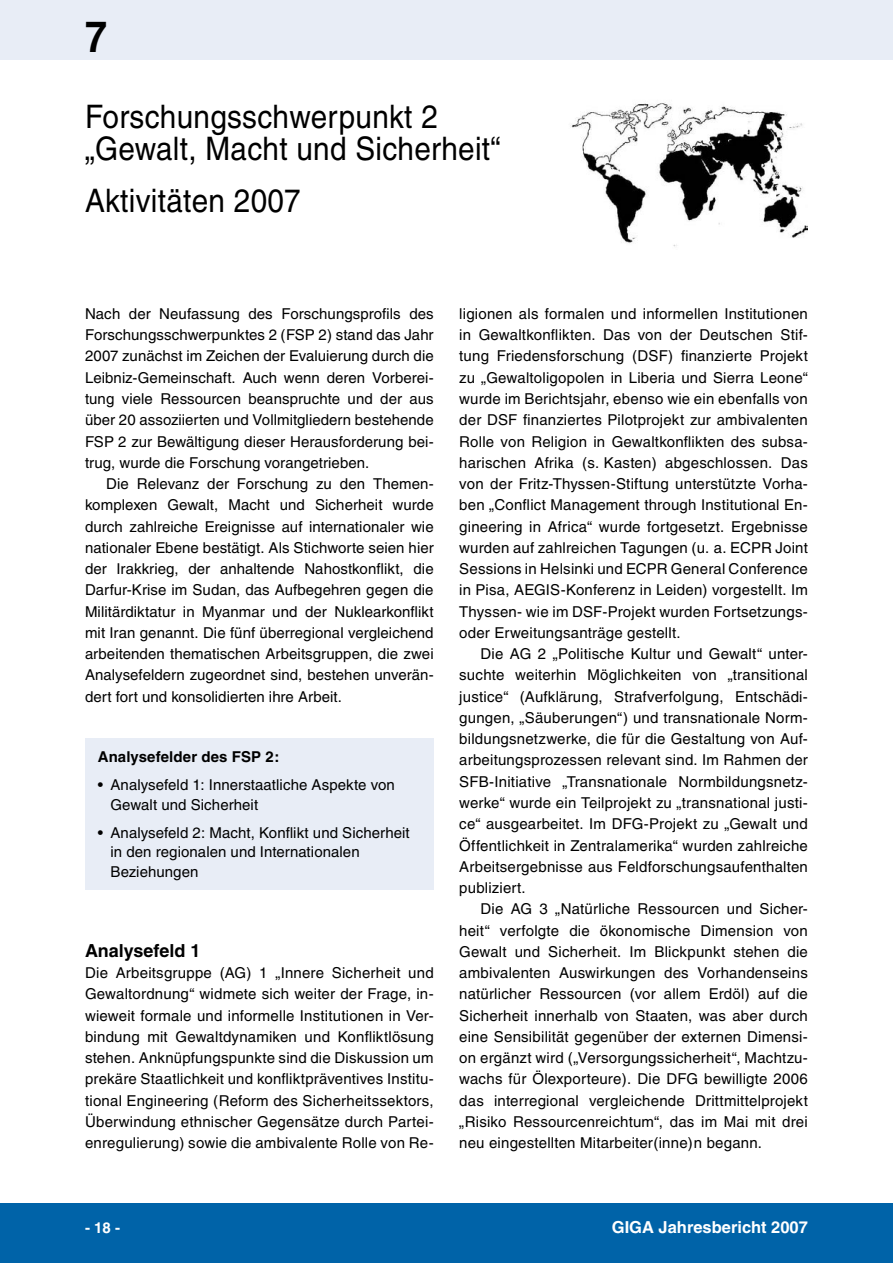
<style>
.page{position:relative;width:893px;height:1263px;background:#fff}
.page>*{position:absolute;margin:0;border:0;box-sizing:border-box;transform-origin:0 0}
.t1{font:700 43.2px "Helvetica";color:#000;scale:.92 1}
.t2{font:32.4px/32.4px "Helvetica";letter-spacing:.01em;color:#000;scale:.92 1}
.t3{font:700 18px "Helvetica";color:#000}
.t4{font:700 16.5px "Helvetica";color:#fff}
.t5{font:15px/21.3px "Helvetica";letter-spacing:.005em;color:#000;text-align:justify}
.t6{font:700 15px "Helvetica";letter-spacing:.01em;color:#000}
.t7{font:700 15px "Helvetica";color:#fff}
</style>
<div class="page">
<div style="left:0;top:1203px;width:893px;height:60px;background:#0063a8"></div>
<div style="left:0;top:0;width:893px;height:60px;background:#e8edf6"></div>
<img style="left:570px;top:102px;width:238px;height:145px">
<div style="left:85px;top:738px;width:349px;height:151px;background:#e8edf6"></div>
<h1 class="t1" style="left:85px;top:11px;width:25px">7</h1>
<h2 class="t2" style="left:85px;top:100px;width:453px">Forschungsschwerpunkt 2 „Gewalt, Macht und Sicherheit“</h2>
<h2 class="t2" style="left:85px;top:184px;width:236px">Aktivitäten 2007</h2>
<p class="t5" style="left:85px;top:303px;width:350px">Nach der Neufassung des Forschungsprofils des Forschungsschwerpunktes 2 (FSP 2) stand das Jahr 2007 zunächst im Zeichen der Evaluierung durch die Leibniz-Gemeinschaft. Auch wenn deren Vorberei&shy;tung viele Ressourcen beanspruchte und der aus über 20 assoziierten und Vollmitgliedern bestehende FSP 2 zur Bewältigung dieser Herausforderung bei&shy;trug, wurde die Forschung vorangetrieben.</p>
<p class="t5" style="left:85px;top:473px;width:350px;text-indent:21px">Die Relevanz der Forschung zu den Themen&shy;komplexen Gewalt, Macht und Sicherheit wurde durch zahlreiche Ereignisse auf internationaler wie nationaler Ebene bestätigt. Als Stichworte seien hier der Irakkrieg, der anhaltende Nahostkonflikt, die Darfur-Krise im Sudan, das Aufbegehren gegen die Militärdiktatur in Myanmar und der Nuklearkonflikt mit Iran genannt. Die fünf überregional vergleichend arbeitenden thematischen Arbeitsgruppen, die zwei Analysefeldern zugeordnet sind, bestehen unverän&shy;dert fort und konsolidierten ihre Arbeit.</p>
<p class="t6" style="left:98px;top:748px;width:183px">Analysefelder des FSP 2:</p>
<p class="t5" style="left:111px;top:775px;width:286px;line-height:19.5px">Analysefeld 1: Innerstaatliche Aspekte von<br>Gewalt und Sicherheit</p>
<p class="t5" style="left:111px;top:823px;width:301px;line-height:19.5px;text-align:left">Analysefeld 2: Macht, Konflikt und Sicherheit in den regionalen und Internationalen<br>Beziehungen</p>
<p class="t5" style="left:98px;top:774px;width:7px">•</p>
<p class="t5" style="left:98px;top:822px;width:7px">•</p>
<p class="t3" style="left:85px;top:939px;width:117px">Analysefeld 1</p>
<p class="t5" style="left:85px;top:962px;width:350px">Die Arbeitsgruppe (AG) 1 „Innere Sicherheit und Gewaltordnung“ widmete sich weiter der Frage, in&shy;wieweit formale und informelle Institutionen in Ver&shy;bindung mit Gewaltdynamiken und Konfliktlösung stehen. Anknüpfungspunkte sind die Diskussion um prekäre Staatlichkeit und konfliktpräventives Institu&shy;tional Engineering (Reform des Sicherheitssektors, Überwindung ethnischer Gegensätze durch Partei&shy;enregulierung) sowie die ambivalente Rolle von Re-</p>
<p class="t5" style="left:459px;top:303px;width:350px">ligionen als formalen und informellen Institutionen in Gewaltkonflikten. Das von der Deutschen Stif&shy;tung Friedensforschung (DSF) finanzierte Projekt zu „Gewaltoligopolen in Liberia und Sierra Leone“ wurde im Berichtsjahr, ebenso wie ein ebenfalls von der DSF finanziertes Pilotprojekt zur ambivalenten Rolle von Religion in Gewaltkonflikten des subsa&shy;harischen Afrika (s. Kasten) abgeschlossen. Das von der Fritz-Thyssen-Stiftung unterstützte Vorha&shy;ben „Conflict Management through Institutional En&shy;gineering in Africa“ wurde fortgesetzt. Ergebnisse wurden auf zahlreichen Tagungen (u. a. ECPR Joint Sessions in Helsinki und ECPR General Conference in Pisa, AEGIS-Konferenz in Leiden) vorgestellt. Im Thyssen- wie im DSF-Projekt wurden Fortsetzungs&shy;oder Erweitungsanträge gestellt.</p>
<p class="t5" style="left:459px;top:643px;width:350px;text-indent:21px">Die AG 2 „Politische Kultur und Gewalt“ unter&shy;suchte weiterhin Möglichkeiten von „transitional justice“ (Aufklärung, Strafverfolgung, Entschädi&shy;gungen, „Säuberungen“) und transnationale Norm&shy;bildungsnetzwerke, die für die Gestaltung von Auf&shy;arbeitungsprozessen relevant sind. Im Rahmen der SFB-Initiative „Transnationale Normbildungsnetz&shy;werke“ wurde ein Teilprojekt zu „transnational justi&shy;ce“ ausgearbeitet. Im DFG-Projekt zu „Gewalt und Öffentlichkeit in Zentralamerika“ wurden zahlreiche Arbeitsergebnisse aus Feldforschungsaufenthalten publiziert.</p>
<p class="t5" style="left:459px;top:898px;width:350px;text-indent:21px">Die AG 3 „Natürliche Ressourcen und Sicher&shy;heit“ verfolgte die ökonomische Dimension von Gewalt und Sicherheit. Im Blickpunkt stehen die ambivalenten Auswirkungen des Vorhandenseins natürlicher Ressourcen (vor allem Erdöl) auf die Sicherheit innerhalb von Staaten, was aber durch eine Sensibilität gegenüber der externen Dimensi&shy;on ergänzt wird („Versorgungssicherheit“, Machtzu&shy;wachs für Ölexporteure). Die DFG bewilligte 2006 das interregional vergleichende Drittmittelprojekt „Risiko Ressourcenreichtum“, das im Mai mit drei neu eingestellten Mitarbeiter(inne)n begann.</p>
<p class="t7" style="left:85px;top:1219px;width:37px">- 18 -</p>
<p class="t4" style="left:612px;top:1217px;width:198px">GIGA Jahresbericht 2007</p>
</div>
